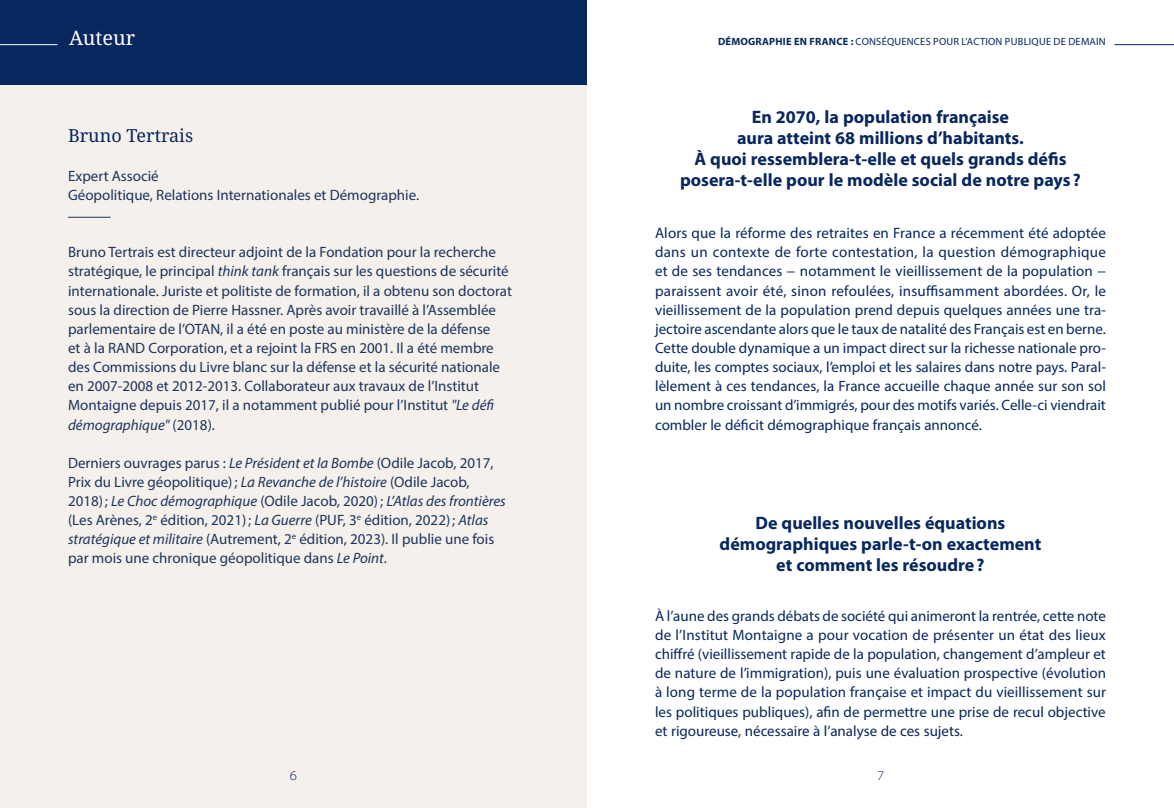
<style>
.page{position:relative;width:1174px;height:808px;background:#fff}
.page>*{position:absolute;margin:0;border:0;box-sizing:border-box;transform-origin:0 0}
.t1{font:19.95px "Noto Serif";color:#fff}
._01_texte_courant_esp_avt{font:700 18px/21px "Myriad Pro";color:#08275e;text-align:center}
._00_nom_auteur{font:18px "Noto Serif";color:#08275e}
._01_texte_courant_esp_avt-2{font:15px/19.2px "Myriad Pro";color:#08275e;text-align:justify}
._00_bio_auteur{font:15px/19.2px "Myriad Pro";color:#1c355e}
._00_nom_auteur-2{font:15px/19.2px "Myriad Pro";color:#1c355e}
.t2{font:300 semi-expanded 13.5px "Myriad Pro";color:#08275e}
.t3{font:300 semi-expanded 13.2px "Myriad Pro";color:#08275e}
.t4{font:10.5px "Myriad Pro";letter-spacing:.02em;color:#08275e}
.s1{font-style:italic}
.s2{font-weight:700}
</style>
<div class="page">
<div style="left:0;top:0;width:587px;height:85px;background:#08275e"></div>
<div style="left:0;top:85px;width:587px;height:723px;background:#f5f0eb"></div>
<hr style="left:1114px;top:44px;width:60px;height:1px;background:#08275e">
<hr style="left:0;top:44px;width:57px;height:1px;background:#fff">
<hr style="left:68px;top:217px;width:43px;height:1px;background:#1c355e">
<p class="t1" style="left:69px;top:24px;width:68px">Auteur</p>
<p class="_00_nom_auteur" style="left:68px;top:124px;width:127px">Bruno Tertrais</p>
<p class="_00_nom_auteur-2" style="left:68px;top:166px;width:353px">Expert Associé<br>Géopolitique, Relations Internationales et Démographie.</p>
<p class="_00_bio_auteur" style="left:68px;top:242px;width:445px">Bruno Tertrais est directeur adjoint de la Fondation pour la recherche stratégique, le principal <span class="s1">think tank</span> français sur les questions de sécurité internationale. Juriste et politiste de formation, il a obtenu son doctorat sous la direction de Pierre Hassner. Après avoir travaillé à l’Assemblée parlementaire de l’OTAN, il a été en poste au ministère de la défense<br>et à la RAND Corporation, et a rejoint la FRS en 2001. Il a été membre des Commissions du Livre blanc sur la défense et la sécurité nationale en 2007-2008 et 2012-2013. Collaborateur aux travaux de l’Institut Montaigne depuis 2017, il a notamment publié pour l’Institut <span class="s1">"Le défi démographique"</span> (2018).</p>
<p class="_00_bio_auteur" style="left:68px;top:453px;width:439px">Derniers ouvrages parus : <span class="s1">Le Président et la Bombe</span> (Odile Jacob, 2017, Prix du Livre géopolitique); <span class="s1">La Revanche de l’histoire</span> (Odile Jacob, 2018); <span class="s1">Le Choc démographique</span> (Odile Jacob, 2020); <span class="s1">L’Atlas des frontières </span>(Les Arènes, 2<sup>e</sup> édition, 2021); <span class="s1">La Guerre</span> (PUF, 3<sup>e</sup> édition, 2022); <span class="s1">Atlas stratégique et militaire</span> (Autrement, 2<sup>e</sup> édition, 2023). Il publie une fois par mois une chronique géopolitique dans <span class="s1">Le Point</span>.</p>
<p class="t4" style="left:718px;top:35px;width:389px"><span class="s2">DÉMOGRAPHIE EN FRANCE :</span> CONSÉQUENCES POUR L’ACTION PUBLIQUE DE DEMAIN</p>
<p class="_01_texte_courant_esp_avt" style="left:680px;top:106px;width:402px">En 2070, la population française<br>aura atteint 68 millions d’habitants.<br>À quoi ressemblera-t-elle et quels grands défis posera-t-elle pour le modèle social de notre pays ?</p>
<p class="_01_texte_courant_esp_avt-2" style="left:655px;top:223px;width:452px">Alors que la réforme des retraites en France a récemment été adoptée dans un contexte de forte contestation, la question démographique et de ses tendances − notamment le vieillissement de la population − paraissent avoir été, sinon refoulées, insuffisamment abordées. Or, le vieillissement de la population prend depuis quelques années une tra&shy;jectoire ascendante alors que le taux de natalité des Français est en berne.<br>Cette double dynamique a un impact direct sur la richesse nationale pro&shy;duite, les comptes sociaux, l’emploi et les salaires dans notre pays. Paral&shy;lèlement à ces tendances, la France accueille chaque année sur son sol un nombre croissant d’immigrés, pour des motifs variés. Celle-ci viendrait combler le déficit démographique français annoncé.</p>
<p class="_01_texte_courant_esp_avt" style="left:719px;top:512px;width:323px">De quelles nouvelles équations démographiques parle-t-on exactement et comment les résoudre?</p>
<p class="_01_texte_courant_esp_avt-2" style="left:655px;top:606px;width:452px">À l’aune des grands débats de société qui animeront la rentrée, cette note de l’Institut Montaigne a pour vocation de présenter un état des lieux chiffré (vieillissement rapide de la population, changement d’ampleur et de nature de l’immigration), puis une évaluation prospective (évolution à long terme de la population française et impact du vieillissement sur les politiques publiques), afin de permettre une prise de recul objective et rigoureuse, nécessaire à l’analyse de ces sujets.</p>
<p class="t2" style="left:290px;top:767px;width:9px">6</p>
<p class="t3" style="left:877px;top:767px;width:8px">7</p>
</div>
